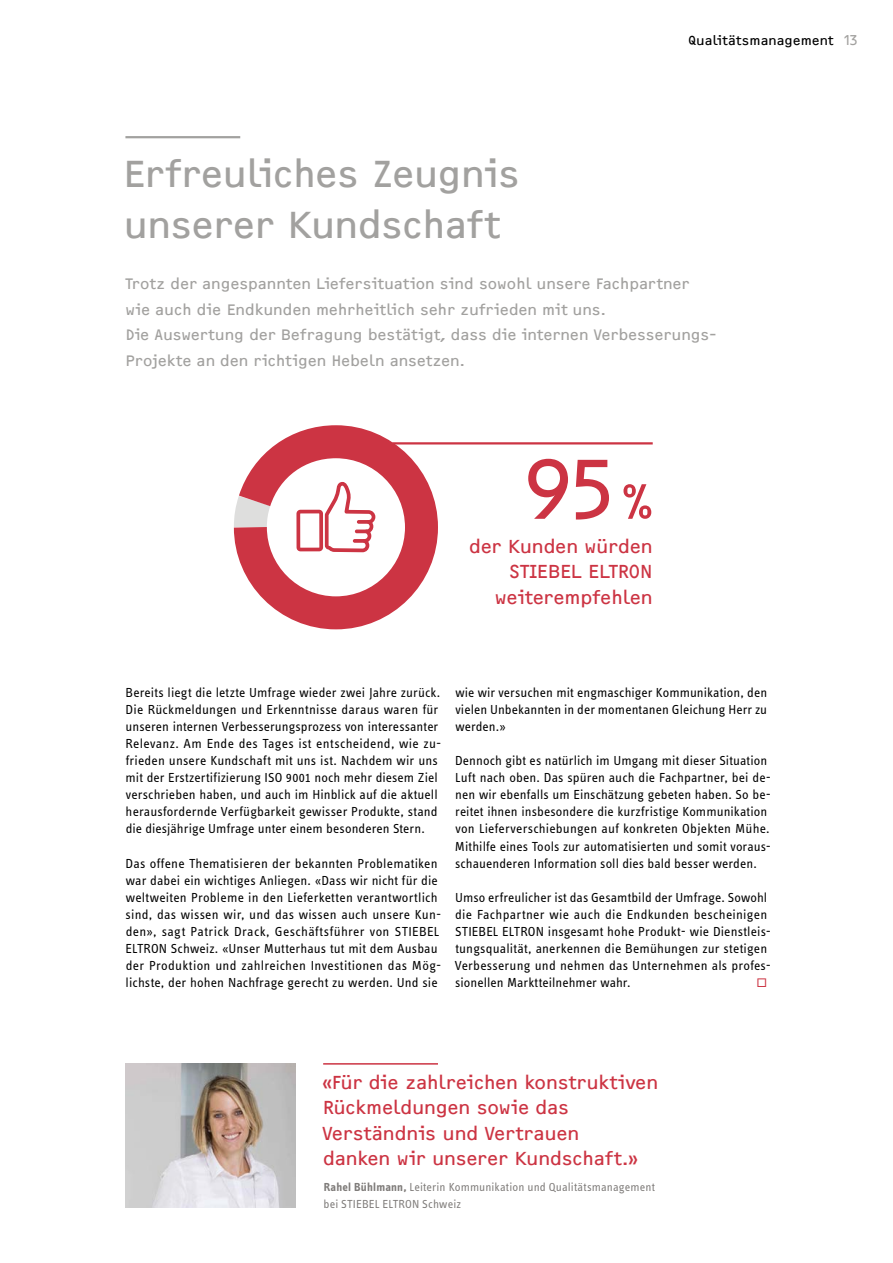
<style>
.page{position:relative;width:893px;height:1263px;background:#fff}
.page>*{position:absolute;margin:0;border:0;box-sizing:border-box;transform-origin:0 0}
._42_Big_Number{font:81px "F2 FOCR Bczyk Com";color:#cc3443}
._20_Headline{font:39px/51px "F2 FOCR Bczyk Com";letter-spacing:-.015em;color:#a2a19f}
._41_Quote{font:19.5px/25.5px "F2 FOCR Bczyk Com";letter-spacing:-.005em;color:#cc3443}
._23_Lead{font:15.75px/25.5px "F2 FOCR Bczyk Com";letter-spacing:.005em;color:#a2a19f}
._30_Copy{font:13.5px/17px "STE Info Text";letter-spacing:.01em;color:#000}
._91_Rubrik{font:13.5px "F2 FOCR Bczyk Com";letter-spacing:.01em;color:#000}
.t1{font:13.5px "F2 FOCR Bczyk Com";color:#a2a19f}
._30_Copy-2{font:13.5px "STE Info Text";color:#cc3443}
._40_Caption{font:12px/17px "STE Info Text";letter-spacing:.01em;color:#7f7c7a}
.s1{font-size:51px}
.s2{font-weight:700}
</style>
<div class="page">
<img style="left:125px;top:1063px;width:171px;height:145px">
<hr style="left:125px;top:136px;width:115px;height:2px;background:#a2a19f">
<hr style="left:323px;top:1063px;width:115px;height:1px;background:#cc3443">
<hr style="left:392px;top:442px;width:261px;height:2px;background:#cc3443">
<svg style="left:233px;top:425px;width:221px;height:205px"></svg>
<p class="_91_Rubrik" style="left:688px;top:32px;width:147px">Qualitätsmanagement</p>
<p class="t1" style="left:844px;top:32px;width:15px">13</p>
<p class="_20_Headline" style="left:122px;top:149px;width:399px">Erfreuliches Zeugnis unserer Kundschaft</p>
<p class="_23_Lead" style="left:125px;top:271px;width:590px">Trotz der angespannten Liefersituation sind sowohl unsere Fachpartner wie auch die Endkunden mehrheitlich sehr zufrieden mit uns.<br>Die Auswertung der Befragung bestätigt, dass die internen Verbesserungs-Projekte an den richtigen Hebeln ansetzen.</p>
<p class="_42_Big_Number" style="left:524px;top:445px;width:130px">95<span class="s1">%</span></p>
<p class="_41_Quote" style="left:469px;top:534px;width:185px;text-align:right">der Kunden würden<br>STIEBEL ELTRON weiterempfehlen</p>
<p class="_30_Copy" style="left:126px;top:684px;width:317px">Bereits liegt die letzte Umfrage wieder zwei Jahre zurück.<br>Die Rückmeldungen und Erkenntnisse daraus waren für unseren internen Verbesserungsprozess von interessanter Relevanz. Am Ende des Tages ist entscheidend, wie zu&shy;frieden unsere Kundschaft mit uns ist. Nachdem wir uns mit der Erstzertifizierung ISO 9001 noch mehr diesem Ziel verschrieben haben, und auch im Hinblick auf die aktuell herausfordernde Verfügbarkeit gewisser Produkte, stand die diesjährige Umfrage unter einem besonderen Stern.</p>
<p class="_30_Copy" style="left:126px;top:854px;width:317px">Das offene Thematisieren der bekannten Problematiken war dabei ein wichtiges Anliegen. «Dass wir nicht für die weltweiten Probleme in den Lieferketten verantwortlich sind, das wissen wir, und das wissen auch unsere Kun&shy;den», sagt Patrick Drack, Geschäftsführer von STIEBEL ELTRON Schweiz. «Unser Mutterhaus tut mit dem Ausbau der Produktion und zahlreichen Investitionen das Mög&shy;lichste, der hohen Nachfrage gerecht zu werden. Und sie</p>
<p class="_30_Copy" style="left:455px;top:684px;width:313px;text-align:justify">wie wir versuchen mit engmaschiger Kommunikation, den vielen Unbekannten in der momentanen Gleichung Herr zu werden.»</p>
<p class="_30_Copy" style="left:455px;top:752px;width:317px">Dennoch gibt es natürlich im Umgang mit dieser Situation Luft nach oben. Das spüren auch die Fachpartner, bei de&shy;nen wir ebenfalls um Einschätzung gebeten haben. So be&shy;reitet ihnen insbesondere die kurzfristige Kommunikation von Lieferverschiebungen auf konkreten Objekten Mühe.<br>Mithilfe eines Tools zur automatisierten und somit voraus&shy;schauenderen Information soll dies bald besser werden.</p>
<p class="_30_Copy" style="left:455px;top:888px;width:318px">Umso erfreulicher ist das Gesamtbild der Umfrage. Sowohl die Fachpartner wie auch die Endkunden bescheinigen STIEBEL ELTRON insgesamt hohe Produkt- wie Dienstleis&shy;tungsqualität, anerkennen die Bemühungen zur stetigen Verbesserung und nehmen das Unternehmen als profes&shy;sionellen Marktteilnehmer wahr.</p>
<p class="_30_Copy-2" style="left:756px;top:974px;width:12px">□</p>
<p class="_41_Quote" style="left:322px;top:1069px;width:337px">«Für die zahlreichen konstruktiven<br>Rückmeldungen sowie das<br>Verständnis und Vertrauen<br>danken wir unserer Kundschaft.»</p>
<p class="_40_Caption" style="left:323px;top:1178px;width:333px"><span class="s2">Rahel Bühlmann,</span> Leiterin Kommunikation und Qualitätsmanagement bei STIEBEL ELTRON Schweiz</p>
</div>
